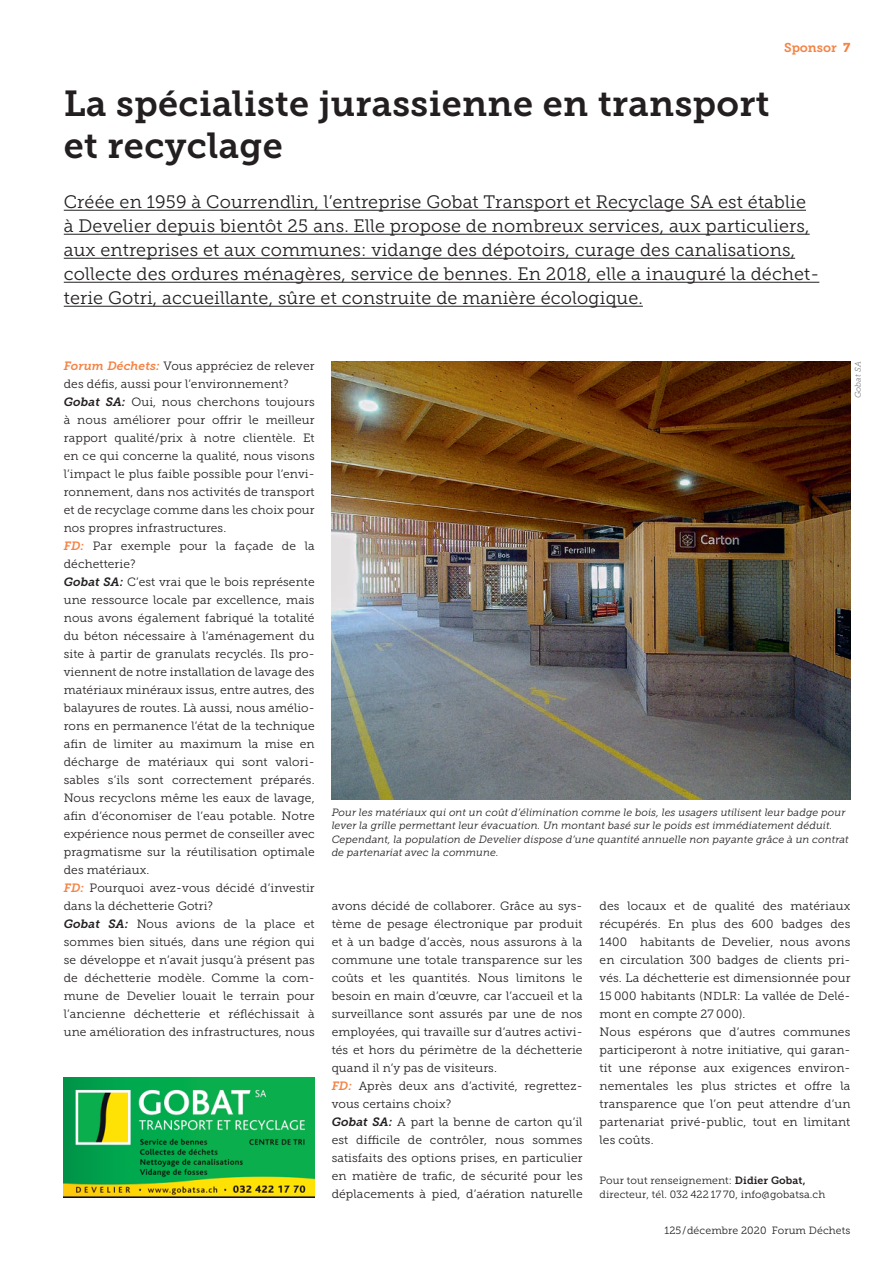
<style>
.page{position:relative;width:893px;height:1263px;background:#fff}
.page>*{position:absolute;margin:0;border:0;box-sizing:border-box;transform-origin:0 0}
.t1{font:36px/42px "Museo Slab 700";letter-spacing:.01em;color:#231f20}
.t2{font:18px/24px "Museo Slab 300";letter-spacing:.01em;color:#231f20}
.t3{font:12.75px "Museo Slab 700";color:#f58345}
.t4{font:12px/18px "Museo Slab 300";letter-spacing:.01em;color:#231f20}
.t5{font:italic 10.5px/13.5px "Museo Slab 300";letter-spacing:.01em;color:#231f20}
.t6{font:10.5px/13.5px "Museo Slab 300";letter-spacing:.01em;color:#231f20}
.t7{font:italic 8.25px "Museo Slab 300";letter-spacing:.01em;color:#808285}
.s1{font-family:"Museo Slab 900"}
.s2{font-family:"Museo Slab 700";font-style:italic;color:#f58345}
.s3{font-family:"Museo Slab 700";font-style:italic}
.s4{font-size:11.7px}
.s5{font-family:"Museo Slab 700"}
</style>
<div class="page">
<hr style="left:64px;top:210px;width:742px;height:1px;background:#231f20">
<hr style="left:64px;top:234px;width:746px;height:1px;background:#231f20">
<hr style="left:64px;top:258px;width:731px;height:1px;background:#231f20">
<hr style="left:64px;top:282px;width:755px;height:1px;background:#231f20">
<hr style="left:64px;top:306px;width:579px;height:1px;background:#231f20">
<img style="left:64px;top:1077px;width:251px;height:121px">
<img style="left:332px;top:361px;width:518px;height:438px">
<p class="t3" style="left:784px;top:40px;width:68px">Sponsor <span class="s1">7</span></p>
<h1 class="t1" style="left:64px;top:83px;width:707px">La spécialiste jurassienne en transport et recyclage</h1>
<p class="t2" style="left:64px;top:190px;width:757px">Créée en 1959 à Courrendlin, l’entreprise Gobat Transport et Recyclage SA est établie à Develier depuis bientôt 25 ans. Elle propose de nombreux services, aux particuliers, aux entreprises et aux communes: vidange des dépotoirs, curage des canalisations, collecte des ordures ménagères, service de bennes. En 2018, elle a inauguré la déchet&shy;terie Gotri, accueillante, sûre et construite de manière écologique.</p>
<p class="t4" style="left:64px;top:357px;width:252px"><span class="s2">Forum Déchets:</span> Vous appréciez de relever des défis, aussi pour l’environnement?<br><span class="s3">Gobat SA:</span> Oui, nous cherchons toujours à nous améliorer pour offrir le meilleur rapport qualité/prix à notre clientèle. Et en ce qui concerne la qualité, nous visons l’impact le plus faible possible pour l’envi&shy;ronnement, dans nos activités de transport et de recyclage comme dans les choix pour nos propres infrastructures.<br><span class="s2">FD:</span> Par exemple pour la façade de la déchetterie?<br><span class="s3">Gobat SA:</span> C’est vrai que le bois représente une ressource locale par excellence, mais nous avons également fabriqué la totalité du béton nécessaire à l’aménagement du site à partir de granulats recyclés. Ils pro&shy;viennent de notre installation de lavage des matériaux minéraux issus, entre autres, des balayures de routes. Là aussi, nous amélio&shy;rons en permanence l’état de la technique afin de limiter au maximum la mise en décharge de matériaux qui sont valori&shy;sables s’ils sont correctement préparés.<br>Nous recyclons même les eaux de lavage, afin d’économiser de l’eau potable. Notre expérience nous permet de conseiller avec pragmatisme sur la réutilisation optimale des matériaux.<br><span class="s2">FD:</span> Pourquoi avez-vous décidé d’investir dans la déchetterie Gotri?<br><span class="s3">Gobat SA:</span> Nous avions de la place et sommes bien situés, dans une région qui se développe et n’avait jusqu’à présent pas de déchetterie modèle. Comme la com&shy;mune de Develier louait le terrain pour l’ancienne déchetterie et réfléchissait à une amélioration des infrastructures, nous</p>
<p class="t7" style="left:854px;top:398px;width:39px;rotate:-90deg">Gobat SA</p>
<p class="t5" style="left:332px;top:805px;width:519px">Pour les matériaux qui ont un coût d’élimination comme le bois, les usagers utilisent leur badge pour lever la grille permettant leur évacuation. Un montant basé sur le poids est immédiatement déduit.<br>Cependant, la population de Develier dispose d’une quantité annuelle non payante grâce à un contrat de partenariat avec la commune.</p>
<p class="t4" style="left:332px;top:897px;width:252px">avons décidé de collaborer. Grâce au sys&shy;tème de pesage électronique par produit et à un badge d’accès, nous assurons à la commune une totale transparence sur les coûts et les quantités. Nous limitons le besoin en main d’œuvre, car l’accueil et la surveillance sont assurés par une de nos employées, qui travaille sur d’autres activi&shy;tés et hors du périmètre de la déchetterie quand il n’y pas de visiteurs.<br><span class="s2">FD:</span> Après deux ans d’activité, regrettez&shy;vous certains choix?<br><span class="s3">Gobat SA:</span> A part la benne de carton qu’il est difficile de contrôler, nous sommes satisfaits des options prises, en particulier en matière de trafic, de sécurité pour les déplacements à pied, d’aération naturelle</p>
<p class="t4" style="left:600px;top:897px;width:252px">des locaux et de qualité des matériaux récupérés. En plus des 600 badges des 1400 habitants de Develier, nous avons en circulation 300 badges de clients pri&shy;vés. La déchetterie est dimensionnée pour 15 000 habitants (<span class="s4">NDLR</span>: La vallée de Delé&shy;mont en compte 27 000).<br>Nous espérons que d’autres communes participeront à notre initiative, qui garan&shy;tit une réponse aux exigences environ&shy;nementales les plus strictes et offre la transparence que l’on peut attendre d’un partenariat privé-public, tout en limitant les coûts.</p>
<p class="t6" style="left:600px;top:1174px;width:227px">Pour tout renseignement: <span class="s5">Didier Gobat, </span>directeur, tél. 032 422 17 70, info@gobatsa.ch</p>
<p class="t6" style="left:665px;top:1223px;width:187px">125/décembre 2020 Forum Déchets</p>
</div>
